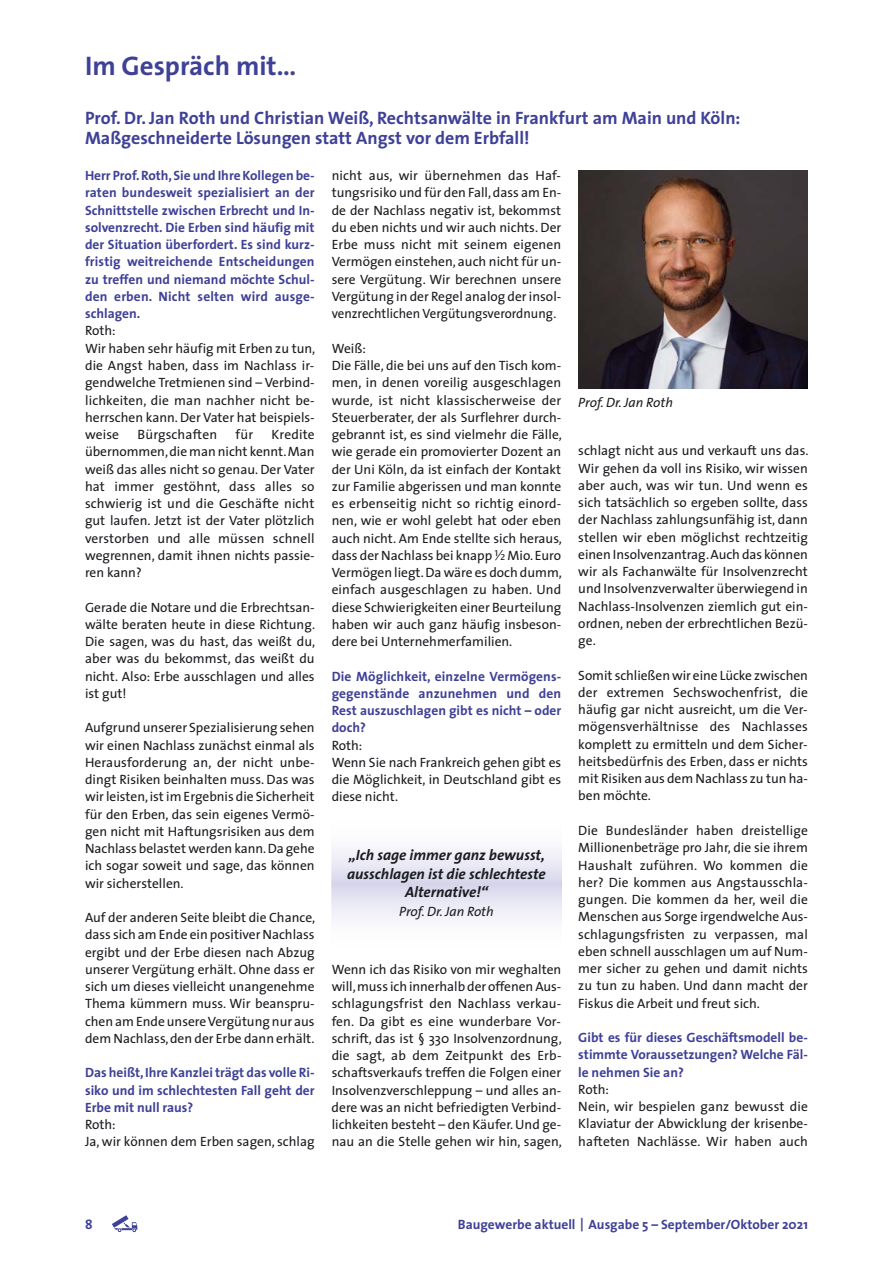
<style>
.page{position:relative;width:893px;height:1263px;background:#fff}
.page>*{position:absolute;margin:0;border:0;box-sizing:border-box;transform-origin:0 0}
.t1{font:700 27px "The Sans";color:#3f4197}
.t2{font:700 18px/20.2px "The Sans";color:#3f4197}
.t3{font:italic 700 15px/18.8px "The Sans";color:#1b1c20;text-align:center}
.t4{font:13.5px/17.2px "The Sans";color:#1b1c20;text-align:justify}
.t5{font:700 13.5px/17.2px "The Sans";color:#3f4197;text-align:justify}
.t6{font:italic 13.5px "The Sans";color:#1b1c20}
.s1{font-family:"Lucida Grande"}
</style>
<div class="page">
<svg style="left:112px;top:1215px;width:25px;height:17px"></svg>
<img style="left:578px;top:171px;width:230px;height:218px">
<h1 class="t1" style="left:85px;top:55px;width:213px">Im Gespräch mit…</h1>
<h2 class="t2" style="left:85px;top:110px;width:657px">Prof. Dr. Jan Roth und Christian Weiß, Rechtsanwälte in Frankfurt am Main und Köln:<br>Maßgeschneiderte Lösungen statt Angst vor dem Erbfall!</h2>
<p class="t5" style="left:85px;top:168px;width:231px">Herr Prof. Roth, Sie und Ihre Kollegen be&shy;raten bundesweit spezialisiert an der Schnittstelle zwischen Erbrecht und In&shy;solvenzrecht. Die Erben sind häufig mit der Situation überfordert. Es sind kurz&shy;fristig weitreichende Entscheidungen zu treffen und niemand möchte Schul&shy;den erben. Nicht selten wird ausge&shy;schlagen.</p>
<p class="t4" style="left:85px;top:323px;width:232px;text-align:left">Roth:<br>Wir haben sehr häufig mit Erben zu tun, die Angst haben, dass im Nachlass ir&shy;gendwelche Tretmienen sind – Verbind&shy;lichkeiten, die man nachher nicht be&shy;herrschen kann. Der Vater hat beispiels&shy;weise</p>
<p class="t4" style="left:332px;top:168px;width:231px">nicht aus, wir übernehmen das Haf&shy;tungsrisiko und für den Fall, dass am En&shy;de der Nachlass negativ ist, bekommst du eben nichts und wir auch nichts. Der Erbe muss nicht mit seinem eigenen Vermögen einstehen, auch nicht für un&shy;sere Vergütung. Wir berechnen unsere Vergütung in der Regel analog der insol&shy;venzrechtlichen Vergütungsverordnung.</p>
<p class="t4" style="left:332px;top:341px;width:232px;text-align:left">Weiß:<br>Die Fälle, die bei uns auf den Tisch kom&shy;men, in denen voreilig ausgeschlagen wurde, ist nicht klassischerweise der Steuerberater, der als Surflehrer durch&shy;gebrannt ist, es sind vielmehr die Fälle, wie gerade ein promovierter Dozent an der Uni Köln, da ist einfach der Kontakt zur Familie abgerissen und man konnte es erbenseitig nicht so richtig einord&shy;nen, wie er wohl gelebt hat oder eben auch nicht. Am Ende stellte sich heraus, dass der Nachlass bei knapp <span class="s1">½</span> Mio. Euro Vermögen liegt. Da wäre es doch dumm, einfach ausgeschlagen zu haben. Und diese Schwierigkeiten einer Beurteilung haben wir auch ganz häufig insbeson&shy;dere bei Unternehmerfamilien.</p>
<p class="t5" style="left:332px;top:669px;width:231px">Die Möglichkeit, einzelne Vermögens&shy;gegenstände anzunehmen und den Rest auszuschlagen gibt es nicht – oder doch?</p>
<p class="t4" style="left:332px;top:737px;width:231px;text-align:left">Roth:<br>Wenn Sie nach Frankreich gehen gibt es die Möglichkeit, in Deutschland gibt es diese nicht.</p>
<p class="t6" style="left:578px;top:397px;width:96px">Prof. Dr. Jan Roth</p>
<p class="t4" style="left:138px;top:427px;width:81px">Bürgschaften</p>
<p class="t4" style="left:236px;top:427px;width:19px">für</p>
<p class="t4" style="left:85px;top:427px;width:231px;text-indent:187px">Kredite übernommen, die man nicht kennt. Man weiß das alles nicht so genau. Der Vater hat immer gestöhnt, dass alles so schwierig ist und die Geschäfte nicht gut laufen. Jetzt ist der Vater plötzlich verstorben und alle müssen schnell wegrennen, damit ihnen nichts passie&shy;ren kann?</p>
<p class="t4" style="left:85px;top:599px;width:232px">Gerade die Notare und die Erbrechtsan&shy;wälte beraten heute in diese Richtung.<br>Die sagen, was du hast, das weißt du, aber was du bekommst, das weißt du nicht. Also: Erbe ausschlagen und alles ist gut!</p>
<p class="t4" style="left:85px;top:720px;width:231px">Aufgrund unserer Spezialisierung sehen wir einen Nachlass zunächst einmal als Herausforderung an, der nicht unbe&shy;dingt Risiken beinhalten muss. Das was wir leisten, ist im Ergebnis die Sicherheit für den Erben, das sein eigenes Vermö&shy;gen nicht mit Haftungsrisiken aus dem Nachlass belastet werden kann. Da gehe ich sogar soweit und sage, das können wir sicherstellen.</p>
<p class="t4" style="left:85px;top:910px;width:232px">Auf der anderen Seite bleibt die Chance, dass sich am Ende ein positiver Nachlass ergibt und der Erbe diesen nach Abzug unserer Vergütung erhält. Ohne dass er sich um dieses vielleicht unangenehme Thema kümmern muss. Wir beanspru&shy;chen am Ende unsere Vergütung nur aus dem Nachlass, den der Erbe dann erhält.</p>
<p class="t5" style="left:85px;top:1065px;width:231px">Das heißt, Ihre Kanzlei trägt das volle Ri&shy;siko und im schlechtesten Fall geht der Erbe mit null raus?</p>
<p class="t4" style="left:85px;top:1117px;width:231px">Roth:<br>Ja, wir können dem Erben sagen, schlag</p>
<p class="t4" style="left:578px;top:443px;width:232px">schlagt nicht aus und verkauft uns das.<br>Wir gehen da voll ins Risiko, wir wissen aber auch, was wir tun. Und wenn es sich tatsächlich so ergeben sollte, dass der Nachlass zahlungsunfähig ist, dann stellen wir eben möglichst rechtzeitig einen Insolvenzantrag. Auch das können wir als Fachanwälte für Insolvenzrecht und Insolvenzverwalter überwiegend in Nachlass-Insolvenzen ziemlich gut ein&shy;ordnen, neben der erbrechtlichen Bezü&shy;ge.</p>
<p class="t4" style="left:578px;top:668px;width:231px">Somit schließen wir eine Lücke zwischen der extremen Sechswochenfrist, die häufig gar nicht ausreicht, um die Ver&shy;mögensverhältnisse des Nachlasses komplett zu ermitteln und dem Sicher&shy;heitsbedürfnis des Erben, dass er nichts mit Risiken aus dem Nachlass zu tun ha&shy;ben möchte.</p>
<p class="t4" style="left:578px;top:823px;width:231px">Die Bundesländer haben dreistellige Millionenbeträge pro Jahr, die sie ihrem Haushalt zuführen. Wo kommen die her? Die kommen aus Angstausschla&shy;gungen. Die kommen da her, weil die Menschen aus Sorge irgendwelche Aus&shy;schlagungsfristen zu verpassen, mal eben schnell ausschlagen um auf Num&shy;mer sicher zu gehen und damit nichts zu tun zu haben. Und dann macht der Fiskus die Arbeit und freut sich.</p>
<p class="t5" style="left:578px;top:1030px;width:231px">Gibt es für dieses Geschäftsmodell be&shy;stimmte Voraussetzungen? Welche Fäl&shy;le nehmen Sie an?</p>
<p class="t4" style="left:578px;top:1081px;width:231px;text-align:left">Roth:<br>Nein, wir bespielen ganz bewusst die<br>Klaviatur der Abwicklung der krisenbe&shy;hafteten Nachlässe. Wir haben auch</p>
<p class="t3" style="left:347px;top:846px;width:200px">„Ich sage immer ganz bewusst, ausschlagen ist die schlechteste<br>Alternative!“</p>
<p class="t6" style="left:399px;top:906px;width:96px">Prof. Dr. Jan Roth</p>
<p class="t4" style="left:332px;top:962px;width:232px">Wenn ich das Risiko von mir weghalten will, muss ich innerhalb der offenen Aus&shy;schlagungsfrist den Nachlass verkau&shy;fen. Da gibt es eine wunderbare Vor&shy;schrift, das ist § 330 Insolvenzordnung, die sagt, ab dem Zeitpunkt des Erb&shy;schaftsverkaufs treffen die Folgen einer Insolvenzverschleppung – und alles an&shy;dere was an nicht befriedigten Verbind&shy;lichkeiten besteht – den Käufer. Und ge&shy;nau an die Stelle gehen wir hin, sagen,</p>
<p class="t5" style="left:85px;top:1217px;width:9px">8</p>
<p class="t5" style="left:458px;top:1217px;width:351px">Baugewerbe aktuell | Ausgabe 5 – September/Oktober 2021</p>
</div>
